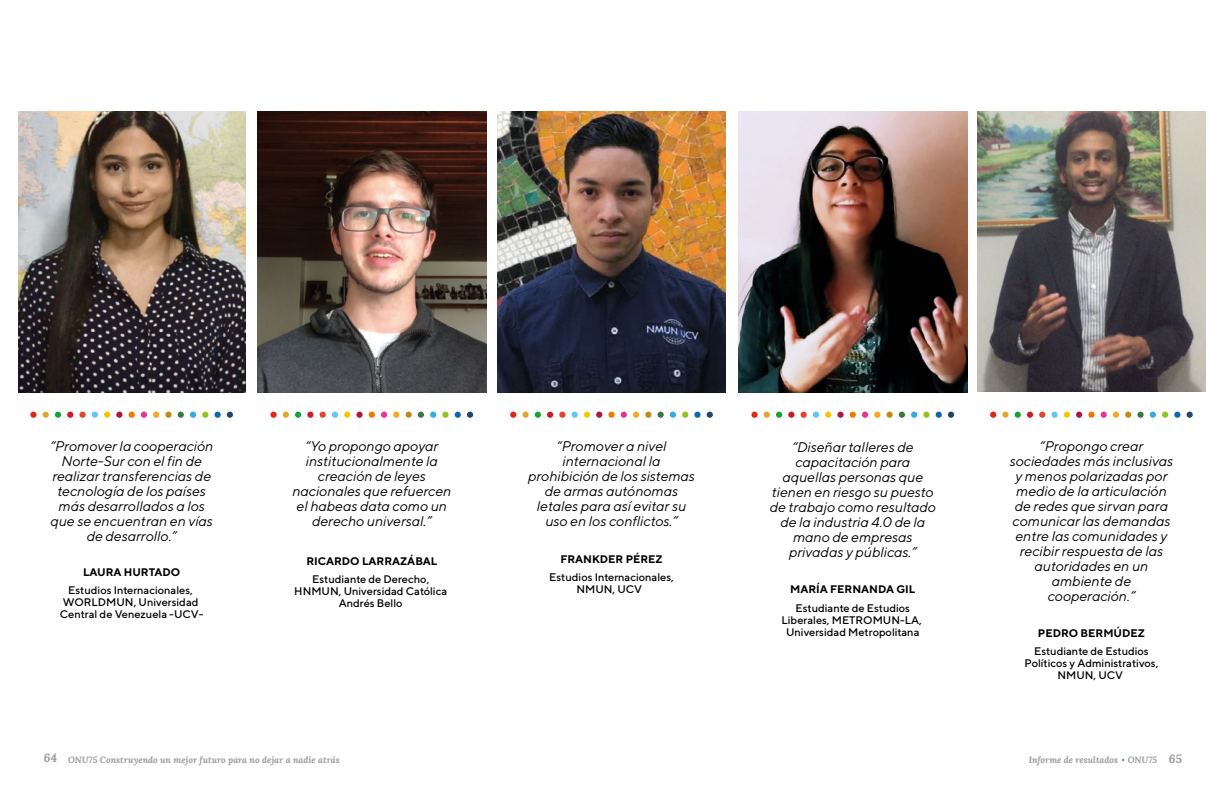
<style>
.page{position:relative;width:1224px;height:792px;background:#fff}
.page>*{position:absolute;margin:0;border:0;box-sizing:border-box;transform-origin:0 0}
.t1{font:italic 14px/15px "TT Norms";color:#000;text-align:center}
.t2{font:500 11px/12px "TT Norms";color:#000;text-align:center}
.t3{font:700 11px "TT Norms";color:#000}
.t4{font:italic 700 9px "Lora";color:#9d9d9c}
.s1{font-size:12px}
</style>
<div class="page">
<img style="left:18px;top:112px;width:228px;height:280px">
<img style="left:258px;top:112px;width:228px;height:280px">
<img style="left:497px;top:112px;width:229px;height:280px">
<img style="left:739px;top:112px;width:228px;height:280px">
<img style="left:977px;top:112px;width:229px;height:280px">
<div style="left:30px;top:412px;width:7px;height:6px;background:#e32717;border-radius:50%"></div>
<svg style="left:55px;top:412px;width:6px;height:6px"></svg>
<div style="left:79px;top:412px;width:7px;height:6px;background:#e8412d;border-radius:50%"></div>
<svg style="left:104px;top:412px;width:6px;height:6px"></svg>
<svg style="left:129px;top:412px;width:6px;height:6px"></svg>
<svg style="left:153px;top:412px;width:6px;height:6px"></svg>
<svg style="left:178px;top:412px;width:6px;height:6px"></svg>
<svg style="left:43px;top:412px;width:6px;height:6px"></svg>
<svg style="left:67px;top:412px;width:6px;height:6px"></svg>
<svg style="left:92px;top:412px;width:6px;height:6px"></svg>
<svg style="left:116px;top:412px;width:6px;height:6px"></svg>
<svg style="left:141px;top:412px;width:6px;height:6px"></svg>
<div style="left:165px;top:412px;width:7px;height:6px;background:#c28c14;border-radius:50%"></div>
<svg style="left:190px;top:412px;width:6px;height:6px"></svg>
<svg style="left:215px;top:412px;width:6px;height:6px"></svg>
<svg style="left:202px;top:412px;width:6px;height:6px"></svg>
<svg style="left:227px;top:412px;width:6px;height:6px"></svg>
<div style="left:270px;top:412px;width:7px;height:6px;background:#e32717;border-radius:50%"></div>
<svg style="left:295px;top:412px;width:6px;height:6px"></svg>
<svg style="left:320px;top:412px;width:6px;height:6px"></svg>
<svg style="left:344px;top:412px;width:6px;height:6px"></svg>
<svg style="left:369px;top:412px;width:6px;height:6px"></svg>
<svg style="left:393px;top:412px;width:6px;height:6px"></svg>
<svg style="left:418px;top:412px;width:6px;height:6px"></svg>
<svg style="left:283px;top:412px;width:6px;height:6px"></svg>
<div style="left:307px;top:412px;width:7px;height:6px;background:#cf1928;border-radius:50%"></div>
<svg style="left:332px;top:412px;width:6px;height:6px"></svg>
<div style="left:356px;top:412px;width:7px;height:6px;background:#aa183c;border-radius:50%"></div>
<svg style="left:381px;top:412px;width:6px;height:6px"></svg>
<svg style="left:406px;top:412px;width:6px;height:6px"></svg>
<svg style="left:430px;top:412px;width:6px;height:6px"></svg>
<svg style="left:455px;top:412px;width:6px;height:6px"></svg>
<div style="left:442px;top:412px;width:7px;height:6px;background:#95c123;border-radius:50%"></div>
<svg style="left:467px;top:412px;width:6px;height:6px"></svg>
<svg style="left:510px;top:412px;width:6px;height:6px"></svg>
<svg style="left:535px;top:412px;width:6px;height:6px"></svg>
<div style="left:559px;top:412px;width:7px;height:6px;background:#e8412d;border-radius:50%"></div>
<svg style="left:584px;top:412px;width:6px;height:6px"></svg>
<div style="left:608px;top:412px;width:7px;height:6px;background:#ed7b00;border-radius:50%"></div>
<svg style="left:633px;top:412px;width:6px;height:6px"></svg>
<svg style="left:658px;top:412px;width:6px;height:6px"></svg>
<div style="left:522px;top:412px;width:7px;height:6px;background:#dea92c;border-radius:50%"></div>
<svg style="left:547px;top:412px;width:6px;height:6px"></svg>
<svg style="left:572px;top:412px;width:6px;height:6px"></svg>
<svg style="left:596px;top:412px;width:6px;height:6px"></svg>
<svg style="left:621px;top:412px;width:6px;height:6px"></svg>
<svg style="left:645px;top:412px;width:6px;height:6px"></svg>
<svg style="left:670px;top:412px;width:6px;height:6px"></svg>
<div style="left:694px;top:412px;width:7px;height:6px;background:#1266b0;border-radius:50%"></div>
<svg style="left:682px;top:412px;width:6px;height:6px"></svg>
<svg style="left:707px;top:412px;width:6px;height:6px"></svg>
<div style="left:751px;top:412px;width:7px;height:6px;background:#e32717;border-radius:50%"></div>
<svg style="left:776px;top:412px;width:6px;height:6px"></svg>
<svg style="left:801px;top:412px;width:6px;height:6px"></svg>
<svg style="left:825px;top:412px;width:6px;height:6px"></svg>
<svg style="left:850px;top:412px;width:6px;height:6px"></svg>
<svg style="left:874px;top:412px;width:6px;height:6px"></svg>
<svg style="left:899px;top:412px;width:6px;height:6px"></svg>
<svg style="left:764px;top:412px;width:6px;height:6px"></svg>
<svg style="left:788px;top:412px;width:6px;height:6px"></svg>
<svg style="left:813px;top:412px;width:6px;height:6px"></svg>
<div style="left:837px;top:412px;width:7px;height:6px;background:#aa183c;border-radius:50%"></div>
<svg style="left:862px;top:412px;width:6px;height:6px"></svg>
<svg style="left:887px;top:412px;width:6px;height:6px"></svg>
<svg style="left:911px;top:412px;width:6px;height:6px"></svg>
<svg style="left:936px;top:412px;width:6px;height:6px"></svg>
<div style="left:923px;top:412px;width:7px;height:6px;background:#95c123;border-radius:50%"></div>
<svg style="left:948px;top:412px;width:6px;height:6px"></svg>
<svg style="left:990px;top:412px;width:6px;height:6px"></svg>
<svg style="left:1015px;top:412px;width:6px;height:6px"></svg>
<svg style="left:1039px;top:412px;width:6px;height:6px"></svg>
<svg style="left:1064px;top:412px;width:6px;height:6px"></svg>
<div style="left:1088px;top:412px;width:7px;height:6px;background:#ed7b00;border-radius:50%"></div>
<svg style="left:1113px;top:412px;width:6px;height:6px"></svg>
<div style="left:1137px;top:412px;width:7px;height:6px;background:#3a7a3e;border-radius:50%"></div>
<div style="left:1002px;top:412px;width:7px;height:6px;background:#dea92c;border-radius:50%"></div>
<svg style="left:1027px;top:412px;width:6px;height:6px"></svg>
<div style="left:1051px;top:412px;width:7px;height:6px;background:#60c6f2;border-radius:50%"></div>
<svg style="left:1076px;top:412px;width:6px;height:6px"></svg>
<svg style="left:1101px;top:412px;width:6px;height:6px"></svg>
<svg style="left:1125px;top:412px;width:6px;height:6px"></svg>
<svg style="left:1150px;top:412px;width:6px;height:6px"></svg>
<svg style="left:1174px;top:412px;width:6px;height:6px"></svg>
<svg style="left:1162px;top:412px;width:6px;height:6px"></svg>
<svg style="left:1187px;top:412px;width:6px;height:6px"></svg>
<p class="t1" style="left:50px;top:438px;width:165px">“Promover la cooperación<br>Norte-Sur con el fin de realizar transferencias de tecnología de los países más desarrollados a los que se encuentran en vías de desarrollo.”</p>
<p class="t3" style="left:83px;top:565px;width:99px">LAURA HURTADO</p>
<p class="t2" style="left:60px;top:584px;width:145px">Estudios Internacionales,<br>WORLDMUN, Universidad<br>Central de Venezuela -UCV-</p>
<p class="t1" style="left:292px;top:438px;width:161px">“Yo propongo apoyar institucionalmente la creación de leyes nacionales que refuercen el habeas data como un derecho universal.”</p>
<p class="t3" style="left:306px;top:554px;width:132px">RICARDO LARRAZÁBAL</p>
<p class="t2" style="left:294px;top:573px;width:154px">Estudiante de Derecho,<br>HNMUN, Universidad Católica<br>Andrés Bello</p>
<p class="t1" style="left:528px;top:438px;width:168px">“Promover a nivel internacional la prohibición de los sistemas de armas autónomas letales para así evitar su uso en los conflictos.”</p>
<p class="t3" style="left:560px;top:552px;width:104px">FRANKDER PÉREZ</p>
<p class="t2" style="left:549px;top:571px;width:126px">Estudios Internacionales,<br>NMUN, UCV</p>
<p class="t1" style="left:770px;top:439px;width:168px">“Diseñar talleres de capacitación para aquellas personas que tienen en riesgo su puesto de trabajo como resultado de la industria 4.0 de la mano de empresas privadas y públicas.”</p>
<p class="t3" style="left:790px;top:583px;width:127px">MARÍA FERNANDA GIL</p>
<p class="t2" style="left:782px;top:601px;width:142px">Estudiante de Estudios<br>Liberales, METROMUN-LA,<br>Universidad Metropolitana</p>
<p class="t1" style="left:1010px;top:438px;width:165px">“Propongo crear sociedades más inclusivas y menos polarizadas por medio de la articulación de redes que sirvan para comunicar las demandas entre las comunidades y recibir respuesta de las autoridades en un ambiente de cooperación.”</p>
<p class="t3" style="left:1038px;top:626px;width:109px">PEDRO BERMÚDEZ</p>
<p class="t2" style="left:1024px;top:645px;width:135px">Estudiante de Estudios<br>Políticos y Administrativos,<br>NMUN, UCV</p>
<p class="t4" style="left:44px;top:753px;width:297px"><span class="s1">64</span> ONU75 Construyendo un mejor futuro para no dejar a nadie atrás</p>
<p class="t4" style="left:1029px;top:753px;width:155px">Informe de resultados ONU75 <span class="s1">65</span></p>
</div>
